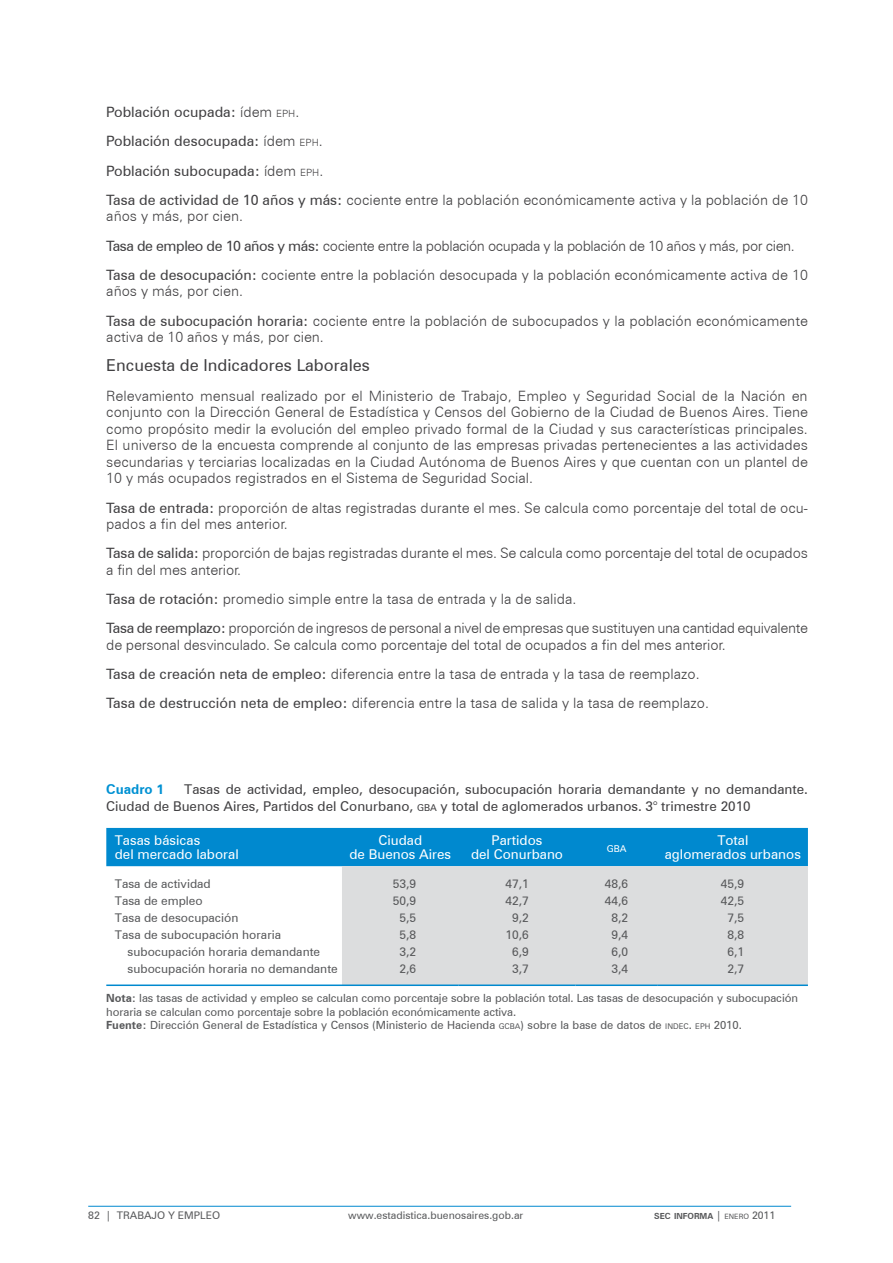
<style>
.page{position:relative;width:893px;height:1263px;background:#fff}
.page>*{position:absolute;margin:0;border:0;box-sizing:border-box;transform-origin:0 0}
.t1{font:16.5px "Zurich BT";color:#414042}
.t2{font:300 14.25px/16.5px "Zurich BT";color:#414042}
.t3{font:14.25px/29.2px "Zurich BT";color:#414042}
.t4{font:300 14.25px/29.2px "Zurich BT";letter-spacing:-.02em;color:#414042}
.t5{font:13.5px/16.5px "Zurich BT";color:#414042}
.t6{font:13.5px/14.2px "Zurich BT";color:#fff;text-align:center}
.t7{font:700 13.5px "Zurich BT";color:#0091d3}
.t8{font:12px "Zurich BT";color:#58595b}
.t9{font:11.25px/13.5px "Zurich BT";letter-spacing:-.01em;color:#58595b}
.t10{font:10.5px "Zurich BT";color:#58595b}
.t11{font:9.45px "Zurich BT";color:#fff}
.t12{font:700 8.4px "Zurich BT";color:#58595b}
.s1{font-weight:300}
.s2{font-weight:300;font-size:10.05px}
.s3{font-weight:400}
.s4{font-size:9.45px}
.s5{font-weight:700}
.s6{font-size:7.8px}
.s7{font-weight:400;font-size:10.5px}
.s8{font-weight:400;font-size:7.35px}
</style>
<div class="page">
<hr style="left:88px;top:1206px;width:703px;height:1px;background:#0089cf">
<div style="left:106px;top:828px;width:702px;height:38px;background:#0089cf"></div>
<div style="left:342px;top:866px;width:466px;height:118px;background:#dcddde"></div>
<hr style="left:106px;top:984px;width:236px;height:2px;background:#0089cf">
<hr style="left:342px;top:984px;width:117px;height:2px;background:#0089cf">
<hr style="left:459px;top:984px;width:116px;height:2px;background:#0089cf">
<hr style="left:575px;top:984px;width:83px;height:2px;background:#0089cf">
<hr style="left:658px;top:984px;width:150px;height:2px;background:#0089cf">
<p class="t3" style="left:106px;top:97px;width:703px">Población ocupada: <span class="s1">ídem</span> <span class="s2">EPH</span><span class="s1">.<br></span>Población desocupada: <span class="s1">ídem</span> <span class="s2">EPH</span><span class="s1">.<br></span>Población subocupada: <span class="s1">ídem</span> <span class="s2">EPH</span><span class="s1">.<br></span>Tasa de actividad de 10 años y más: <span class="s1">cociente entre la población económicamente activa y la población de 10</span></p>
<p class="t2" style="left:106px;top:202px;width:703px;line-height:29.2px">años y más, por cien.<br><span class="s3">Tasa de empleo de 10 años y más:</span> cociente entre la población ocupada y la población de 10 años y más, por cien.<br><span class="s3">Tasa de desocupación:</span> cociente entre la población desocupada y la población económicamente activa de 10</p>
<p class="t2" style="left:106px;top:277px;width:703px;line-height:29.2px">años y más, por cien.<br><span class="s3">Tasa de subocupación horaria:</span> cociente entre la población de subocupados y la población económicamente</p>
<p class="t2" style="left:106px;top:329px;width:219px">activa de 10 años y más, por cien.</p>
<p class="t1" style="left:106px;top:354px;width:265px">Encuesta de Indicadores Laborales</p>
<p class="t2" style="left:106px;top:387px;width:703px;text-align:justify">Relevamiento mensual realizado por el Ministerio de Trabajo, Empleo y Seguridad Social de la Nación en conjunto con la Dirección General de Estadística y Censos del Gobierno de la Ciudad de Buenos Aires. Tiene como propósito medir la evolución del empleo privado formal de la Ciudad y sus características principales.<br>El universo de la encuesta comprende al conjunto de las empresas privadas pertenecientes a las actividades secundarias y terciarias localizadas en la Ciudad Autónoma de Buenos Aires y que cuentan con un plantel de 10 y más ocupados registrados en el Sistema de Seguridad Social.</p>
<p class="t2" style="left:106px;top:499px;width:703px"><span class="s3">Tasa de entrada:</span> proporción de altas registradas durante el mes. Se calcula como porcentaje del total de ocu&shy;pados a fin del mes anterior.</p>
<p class="t2" style="left:106px;top:545px;width:703px"><span class="s3">Tasa de salida:</span> proporción de bajas registradas durante el mes. Se calcula como porcentaje del total de ocupados a fin del mes anterior.</p>
<p class="t4" style="left:106px;top:584px;width:703px"><span class="s3">Tasa de rotación:</span> promedio simple entre la tasa de entrada y la de salida.<br><span class="s3">Tasa de reemplazo:</span> proporción de ingresos de personal a nivel de empresas que sustituyen una cantidad equivalente</p>
<p class="t2" style="left:106px;top:630px;width:621px;line-height:29.2px">de personal desvinculado. Se calcula como porcentaje del total de ocupados a fin del mes anterior.<br><span class="s3">Tasa de creación neta de empleo:</span> diferencia entre la tasa de entrada y la tasa de reemplazo.<br><span class="s3">Tasa de destrucción neta de empleo:</span> diferencia entre la tasa de salida y la tasa de reemplazo.</p>
<p class="t5" style="left:106px;top:781px;width:703px;text-indent:78px">Tasas de actividad, empleo, desocupación, subocupación horaria demandante y no demandante.<br>Ciudad de Buenos Aires, Partidos del Conurbano, <span class="s4">GBA</span> y total de aglomerados urbanos. 3° trimestre 2010</p>
<p class="t6" style="left:115px;top:832px;width:125px;text-align:left">Tasas básicas<br>del mercado laboral</p>
<p class="t6" style="left:349px;top:832px;width:103px">Ciudad<br>de Buenos Aires</p>
<p class="t6" style="left:471px;top:832px;width:93px">Partidos<br>del Conurbano</p>
<p class="t11" style="left:607px;top:842px;width:21px">GBA</p>
<p class="t6" style="left:665px;top:832px;width:138px">Total<br>aglomerados urbanos</p>
<p class="t8" style="left:115px;top:875px;width:98px">Tasa de actividad</p>
<p class="t8" style="left:393px;top:875px;width:25px">53,9</p>
<p class="t8" style="left:505px;top:875px;width:25px">47,1</p>
<p class="t8" style="left:605px;top:875px;width:25px">48,6</p>
<p class="t8" style="left:721px;top:875px;width:25px">45,9</p>
<p class="t8" style="left:115px;top:892px;width:89px">Tasa de empleo</p>
<p class="t8" style="left:393px;top:892px;width:25px">50,9</p>
<p class="t8" style="left:505px;top:892px;width:25px">42,7</p>
<p class="t8" style="left:605px;top:892px;width:25px">44,6</p>
<p class="t8" style="left:721px;top:892px;width:25px">42,5</p>
<p class="t8" style="left:115px;top:909px;width:125px">Tasa de desocupación</p>
<p class="t8" style="left:400px;top:909px;width:18px">5,5</p>
<p class="t8" style="left:512px;top:909px;width:18px">9,2</p>
<p class="t8" style="left:611px;top:909px;width:18px">8,2</p>
<p class="t8" style="left:728px;top:909px;width:18px">7,5</p>
<p class="t8" style="left:115px;top:926px;width:168px">Tasa de subocupación horaria</p>
<p class="t8" style="left:400px;top:926px;width:18px">5,8</p>
<p class="t8" style="left:505px;top:926px;width:25px">10,6</p>
<p class="t8" style="left:611px;top:926px;width:18px">9,4</p>
<p class="t8" style="left:728px;top:926px;width:18px">8,8</p>
<p class="t8" style="left:128px;top:943px;width:194px">subocupación horaria demandante</p>
<p class="t8" style="left:400px;top:943px;width:18px">3,2</p>
<p class="t8" style="left:512px;top:943px;width:18px">6,9</p>
<p class="t8" style="left:611px;top:943px;width:18px">6,0</p>
<p class="t8" style="left:728px;top:943px;width:18px">6,1</p>
<p class="t8" style="left:128px;top:960px;width:212px">subocupación horaria no demandante</p>
<p class="t8" style="left:400px;top:960px;width:18px">2,6</p>
<p class="t8" style="left:512px;top:960px;width:18px">3,7</p>
<p class="t8" style="left:611px;top:960px;width:18px">3,4</p>
<p class="t8" style="left:728px;top:960px;width:18px">2,7</p>
<p class="t9" style="left:106px;top:991px;width:693px"><span class="s5">Nota:</span> las tasas de actividad y empleo se calculan como porcentaje sobre la población total. Las tasas de desocupación y subocupación horaria se calculan como porcentaje sobre la población económicamente activa.<br><span class="s5">Fuente:</span> Dirección General de Estadística y Censos (Ministerio de Hacienda <span class="s6">GCBA</span>) sobre la base de datos de <span class="s6">INDEC</span>. <span class="s6">EPH</span> 2010.</p>
<p class="t7" style="left:106px;top:781px;width:59px">Cuadro 1</p>
<p class="t10" style="left:88px;top:1208px;width:133px">82 | TRABAJO Y EMPLEO</p>
<p class="t10" style="left:348px;top:1208px;width:177px">www.estadistica.buenosaires.gob.ar</p>
<p class="t12" style="left:654px;top:1211px;width:122px">SEC INFORMA <span class="s7">|</span> <span class="s8">ENERO</span> <span class="s7">2011</span></p>
</div>
